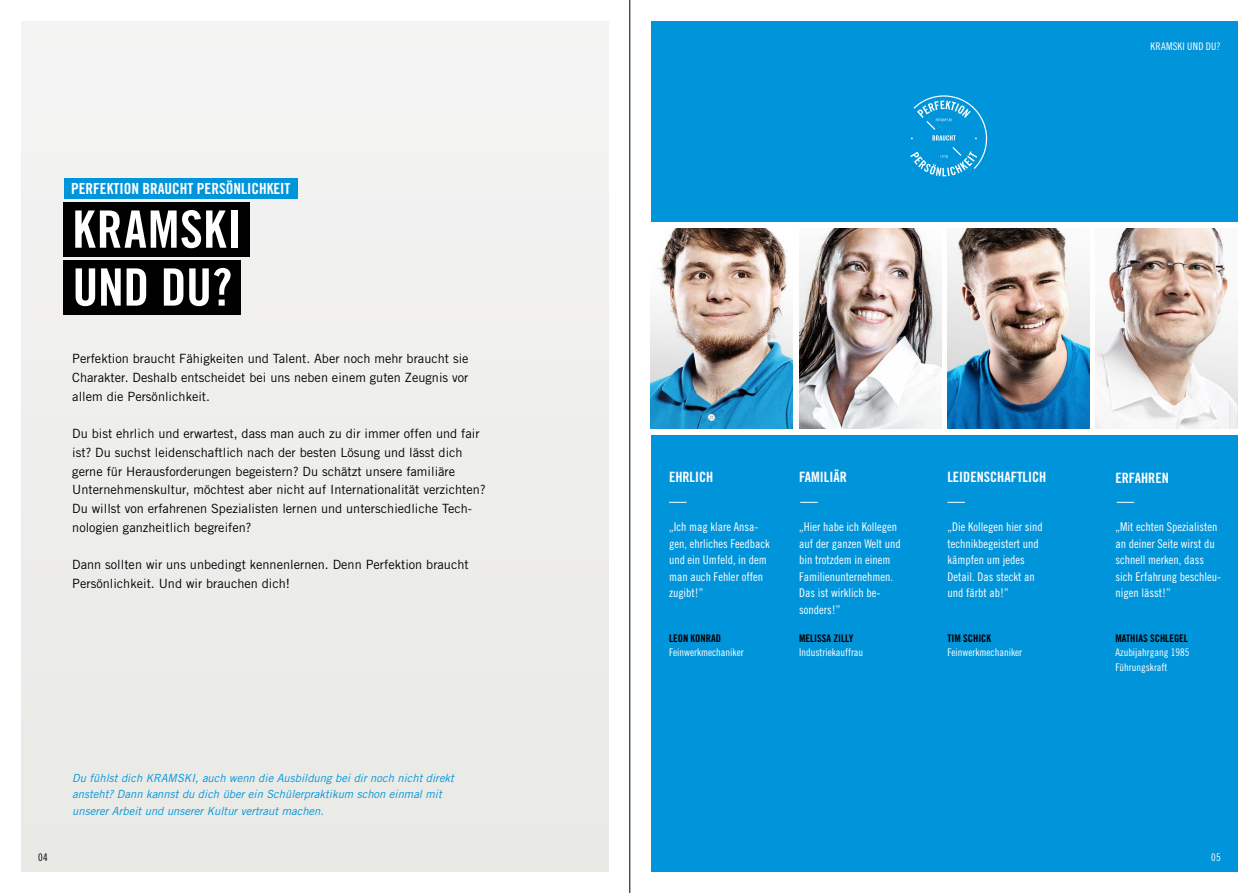
<style>
.page{position:relative;width:1259px;height:893px;background:#fff}
.page>*{position:absolute;margin:0;border:0;box-sizing:border-box;transform-origin:0 0}
.t1{font:51.6px/57.9px "Trade Gothic LT Std Bd Cn 20";letter-spacing:.01em;color:#fff}
.t2{font:15.3px "Trade Gothic LT Std Bd Cn 20";color:#fff}
.t3{font:14.25px "Trade Gothic LT Std Bd Cn 20";color:#fff}
.t4{font:12.75px/18.8px "Trade Gothic LT Std";color:#000}
.t5{font:12px/16.5px "Trade Gothic LT Std Cn 18";color:#fff}
.t6{font:italic 11.25px/16.5px "Trade Gothic LT Std";color:#0095db}
.t7{font:10.5px/14.2px "Trade Gothic LT Std Cn 18";color:#fff}
.t8{font:10.5px "Trade Gothic LT Std Bd Cn 20";color:#000}
.t9{font:10.5px "Trade Gothic LT Std Cn 18";letter-spacing:.025em;color:#fff}
.t10{font:10.5px "Trade Gothic LT Std Cn 18";color:#000}
</style>
<div class="page">
<div style="left:651px;top:21px;width:586px;height:851px;background:#0095db"></div>
<div style="left:646px;top:223px;width:595px;height:212px;background:#fff"></div>
<div style="left:21px;top:21px;width:587px;height:851px;background:#eeeeec"></div>
<div style="left:64px;top:202px;width:186px;height:54px;background:#000"></div>
<div style="left:64px;top:260px;width:177px;height:54px;background:#000"></div>
<div style="left:64px;top:178px;width:234px;height:20px;background:#0095db"></div>
<img style="left:1095px;top:229px;width:142px;height:200px">
<img style="left:947px;top:229px;width:142px;height:200px">
<img style="left:799px;top:229px;width:142px;height:200px">
<img style="left:651px;top:229px;width:141px;height:200px">
<svg style="left:669px;top:502px;width:17px;height:1px"></svg>
<svg style="left:800px;top:502px;width:17px;height:1px"></svg>
<svg style="left:1116px;top:502px;width:18px;height:1px"></svg>
<svg style="left:910px;top:95px;width:78px;height:81px"></svg>
<svg style="left:947px;top:502px;width:18px;height:1px"></svg>
<hr style="left:629px;top:0;width:1px;height:893px;background:#000">
<p class="t2" style="left:71px;top:179px;width:221px">PERFEKTION BRAUCHT PERSÖNLICHKEIT</p>
<h1 class="t1" style="left:72px;top:200px;width:170px">KRAMSKI<br>UND DU?</h1>
<p class="t4" style="left:72px;top:349px;width:398px;text-align:justify">Perfektion braucht Fähigkeiten und Talent. Aber noch mehr braucht sie Charakter. Deshalb entscheidet bei uns neben einem guten Zeugnis vor allem die Persönlichkeit.</p>
<p class="t4" style="left:72px;top:424px;width:415px">Du bist ehrlich und erwartest, dass man auch zu dir immer offen und fair ist? Du suchst leidenschaftlich nach der besten Lösung und lässt dich gerne für Herausforderungen begeistern? Du schätzt unsere familiäre Unternehmenskultur, möchtest aber nicht auf Internationalität verzichten?<br>Du willst von erfahrenen Spezialisten lernen und unterschiedliche Tech&shy;nologien ganzheitlich begreifen?</p>
<p class="t4" style="left:72px;top:555px;width:398px">Dann sollten wir uns unbedingt kennenlernen. Denn Perfektion braucht<br>Persönlichkeit. Und wir brauchen dich!</p>
<p class="t6" style="left:72px;top:769px;width:383px">Du fühlst dich KRAMSKI, auch wenn die Ausbildung bei dir noch nicht direkt ansteht? Dann kannst du dich über ein Schülerpraktikum schon einmal mit unserer Arbeit und unserer Kultur vertraut machen.</p>
<p class="t9" style="left:1150px;top:40px;width:72px">KRAMSKI UND DU?</p>
<p class="t3" style="left:669px;top:468px;width:46px">EHRLICH</p>
<p class="t3" style="left:799px;top:468px;width:49px">FAMILIÄR</p>
<p class="t3" style="left:947px;top:468px;width:100px">LEIDENSCHAFTLICH</p>
<p class="t3" style="left:1115px;top:469px;width:55px">ERFAHREN</p>
<p class="t5" style="left:669px;top:518px;width:102px">„Ich mag klare Ansa&shy;gen, ehrliches Feedback und ein Umfeld, in dem man auch Fehler offen zugibt!”</p>
<p class="t8" style="left:669px;top:632px;width:53px">LEON KONRAD</p>
<p class="t7" style="left:669px;top:645px;width:76px">Feinwerkmechaniker</p>
<p class="t5" style="left:799px;top:518px;width:103px">„Hier habe ich Kollegen auf der ganzen Welt und bin trotzdem in einem<br>Familienunternehmen.<br>Das ist wirklich be&shy;sonders!”</p>
<p class="t8" style="left:799px;top:632px;width:56px">MELISSA ZILLY</p>
<p class="t7" style="left:799px;top:645px;width:66px">Industriekauffrau</p>
<p class="t5" style="left:947px;top:518px;width:97px">„Die Kollegen hier sind technikbegeistert und kämpfen um jedes<br>Detail. Das steckt an und färbt ab!”</p>
<p class="t8" style="left:947px;top:632px;width:45px">TIM SCHICK</p>
<p class="t7" style="left:947px;top:645px;width:76px">Feinwerkmechaniker</p>
<p class="t5" style="left:1115px;top:518px;width:107px">„Mit echten Spezialisten an deiner Seite wirst du schnell merken, dass sich Erfahrung beschleu&shy;nigen lässt!”</p>
<p class="t8" style="left:1115px;top:632px;width:74px">MATHIAS SCHLEGEL</p>
<p class="t7" style="left:1115px;top:645px;width:76px">Azubijahrgang 1985<br>Führungskraft</p>
<p class="t10" style="left:38px;top:851px;width:11px">04</p>
<p class="t7" style="left:1211px;top:850px;width:11px">05</p>
</div>
